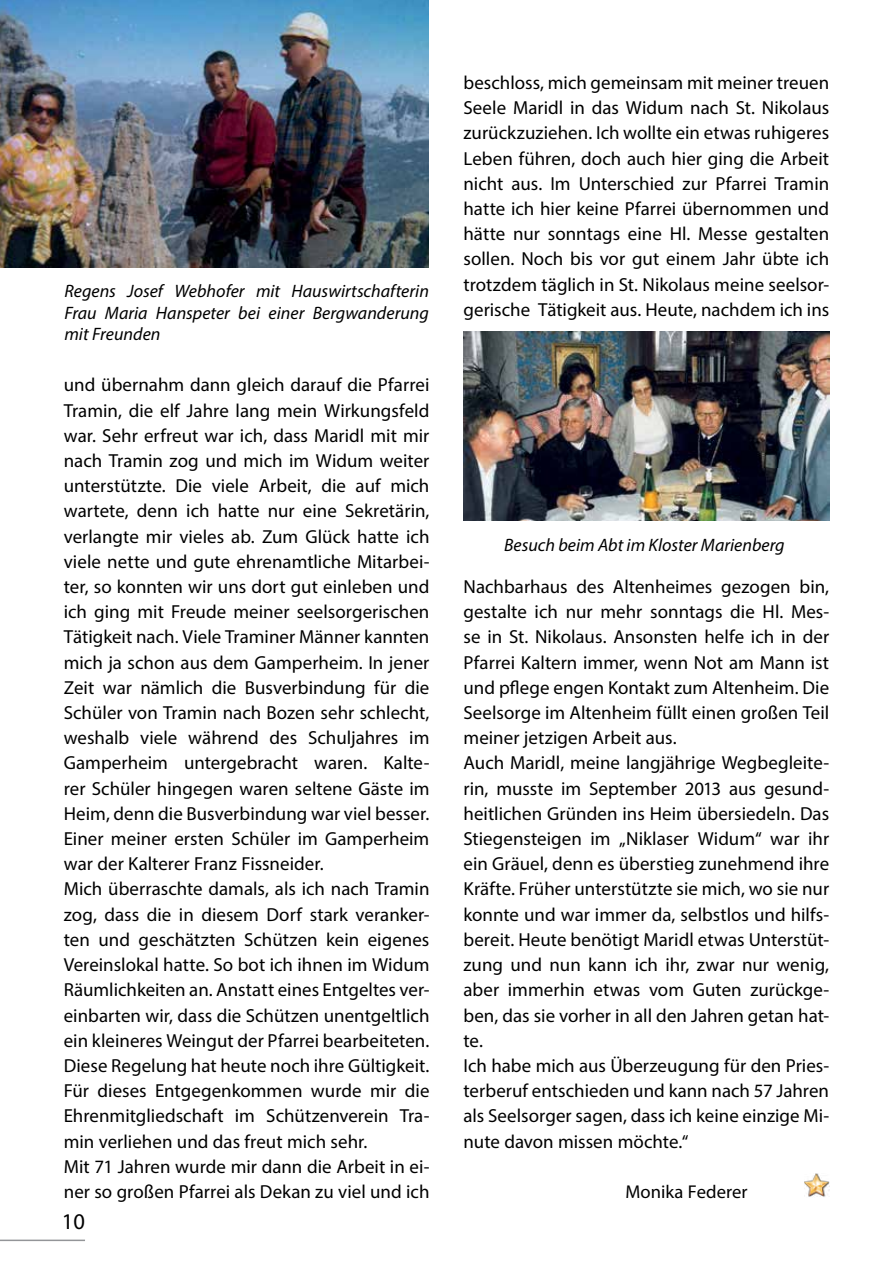
<style>
.page{position:relative;width:893px;height:1263px;background:#fff}
.page>*{position:absolute;margin:0;border:0;box-sizing:border-box;transform-origin:0 0}
.t1{font:22.5px "Myriad Pro";color:#000}
.t2{font:18.9px/25.2px "Myriad Pro";color:#000}
.t3{font:18.6px "Myriad Pro";letter-spacing:.005em;color:#000}
.t4{font:italic 18px/21.6px "Myriad Pro";color:#000;text-align:justify}
</style>
<div class="page">
<hr style="left:0;top:1239px;width:85px;height:2px;background:#939598">
<img style="left:805px;top:1173px;width:24px;height:24px">
<img style="left:0;top:0;width:428px;height:268px">
<img style="left:463px;top:332px;width:366px;height:189px">
<p class="t4" style="left:64px;top:280px;width:366px">Regens Josef Webhofer mit Hauswirtschafterin Frau Maria Hanspeter bei einer Bergwanderung mit Freunden</p>
<p class="t2" style="left:64px;top:372px;width:367px">und übernahm dann gleich darauf die Pfarrei Tramin, die elf Jahre lang mein Wirkungsfeld war. Sehr erfreut war ich, dass Maridl mit mir nach Tramin zog und mich im Widum weiter unterstützte. Die viele Arbeit, die auf mich wartete, denn ich hatte nur eine Sekretärin, verlangte mir vieles ab. Zum Glück hatte ich viele nette und gute ehrenamtliche Mitarbei&shy;ter, so konnten wir uns dort gut einleben und ich ging mit Freude meiner seelsorgerischen Tätigkeit nach. Viele Traminer Männer kannten mich ja schon aus dem Gamperheim. In jener Zeit war nämlich die Busverbindung für die Schüler von Tramin nach Bozen sehr schlecht, weshalb viele während des Schuljahres im Gamperheim untergebracht waren. Kalte&shy;rer Schüler hingegen waren seltene Gäste im Heim, denn die Busverbindung war viel besser.<br>Einer meiner ersten Schüler im Gamperheim war der Kalterer Franz Fissneider.<br>Mich überraschte damals, als ich nach Tramin zog, dass die in diesem Dorf stark veranker&shy;ten und geschätzten Schützen kein eigenes Vereinslokal hatte. So bot ich ihnen im Widum Räumlichkeiten an. Anstatt eines Entgeltes ver&shy;einbarten wir, dass die Schützen unentgeltlich ein kleineres Weingut der Pfarrei bearbeiteten.<br>Diese Regelung hat heute noch ihre Gültigkeit.<br>Für dieses Entgegenkommen wurde mir die Ehrenmitgliedschaft im Schützenverein Tra&shy;min verliehen und das freut mich sehr.<br>Mit 71 Jahren wurde mir dann die Arbeit in ei&shy;ner so großen Pfarrei als Dekan zu viel und ich</p>
<p class="t1" style="left:62px;top:1207px;width:25px">10</p>
<p class="t2" style="left:463px;top:70px;width:367px;text-align:justify">beschloss, mich gemeinsam mit meiner treuen Seele Maridl in das Widum nach St. Nikolaus zurückzuziehen. Ich wollte ein etwas ruhigeres Leben führen, doch auch hier ging die Arbeit nicht aus. Im Unterschied zur Pfarrei Tramin hatte ich hier keine Pfarrei übernommen und hätte nur sonntags eine Hl. Messe gestalten sollen. Noch bis vor gut einem Jahr übte ich trotzdem täglich in St. Nikolaus meine seelsor&shy;gerische Tätigkeit aus. Heute, nachdem ich ins</p>
<p class="t4" style="left:504px;top:534px;width:282px">Besuch beim Abt im Kloster Marienberg</p>
<p class="t2" style="left:463px;top:574px;width:367px">Nachbarhaus des Altenheimes gezogen bin, gestalte ich nur mehr sonntags die Hl. Mes&shy;se in St. Nikolaus. Ansonsten helfe ich in der Pfarrei Kaltern immer, wenn Not am Mann ist und pflege engen Kontakt zum Altenheim. Die Seelsorge im Altenheim füllt einen großen Teil meiner jetzigen Arbeit aus.<br>Auch Maridl, meine langjährige Wegbegleite&shy;rin, musste im September 2013 aus gesund&shy;heitlichen Gründen ins Heim übersiedeln. Das Stiegensteigen im „Niklaser Widum“ war ihr ein Gräuel, denn es überstieg zunehmend ihre Kräfte. Früher unterstützte sie mich, wo sie nur konnte und war immer da, selbstlos und hilfs&shy;bereit. Heute benötigt Maridl etwas Unterstüt&shy;zung und nun kann ich ihr, zwar nur wenig, aber immerhin etwas vom Guten zurückge&shy;ben, das sie vorher in all den Jahren getan hat&shy;te.<br>Ich habe mich aus Überzeugung für den Pries&shy;terberuf entschieden und kann nach 57 Jahren als Seelsorger sagen, dass ich keine einzige Mi&shy;nute davon missen möchte.“</p>
<p class="t3" style="left:625px;top:1180px;width:124px">Monika Federer</p>
</div>
